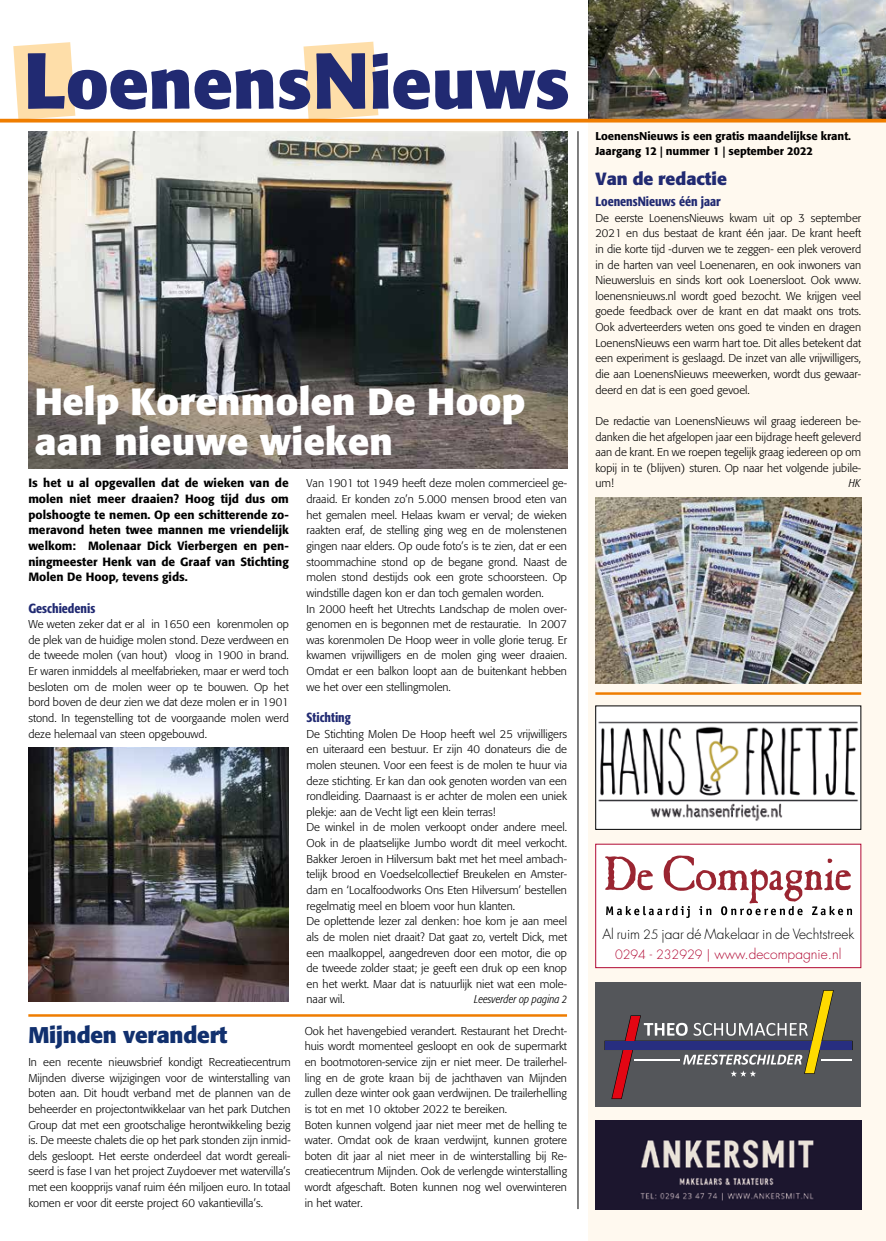
<style>
.page{position:relative;width:886px;height:1241px;background:#fff}
.page>*{position:absolute;margin:0;border:0;box-sizing:border-box;transform-origin:0 0}
.t1{font:700 37.5px/40px "Formata";letter-spacing:.01em;color:#fff}
.t2{font:700 22.5px "Formata";letter-spacing:-.01em;color:#11306e}
.t3{font:700 17.5px "Formata";color:#212a72}
.t4{font:300 13.75px/20px "Futura Std";color:#000;text-align:center}
.t5{font:500 condensed 13.12px "Formata";color:#212a72}
.t6{font:500 11.88px/15.6px "Formata";color:#000;text-align:justify}
.t7{font:300 11.25px/15.6px "Formata";color:#000;text-align:justify}
.t8{font:500 11.25px/15px "Formata";letter-spacing:-.005em;color:#000}
.t9{font:italic 300 condensed 11.25px "Formata";color:#000}
.s1{font-size:12.5px}
.s2{font-size:12.5px;color:#b10933}
.s3{color:#b10933}
</style>
<div class="page">
<div style="left:588px;top:120px;width:298px;height:1120px;background:#fff9ef"></div>
<svg style="left:13px;top:42px;width:176px;height:77px"></svg>
<svg style="left:195px;top:42px;width:373px;height:77px"></svg>
<div style="left:595px;top:981px;width:266px;height:125px;background:#54565a"></div>
<svg style="left:604px;top:990px;width:248px;height:108px"></svg>
<hr style="left:634px;top:1058px;width:46px;height:1px;background:#fff">
<hr style="left:821px;top:1058px;width:31px;height:1px;background:#fff">
<div style="left:587px;top:0;width:299px;height:121px;background:#000;opacity:.75"></div>
<hr style="left:0;top:119px;width:886px;height:3px;background:#ef7d00">
<img style="left:597px;top:707px;width:262px;height:120px">
<hr style="left:578px;top:131px;width:1px;height:1077px;background:#000">
<div style="left:596px;top:844px;width:265px;height:123px;background:#fff"></div>
<svg style="left:605px;top:855px;width:247px;height:62px"></svg>
<img style="left:595px;top:1120px;width:266px;height:88px">
<hr style="left:595px;top:692px;width:266px;height:2px;background:#ef7d00">
<hr style="left:28px;top:1014px;width:539px;height:2px;background:#ef7d00">
<img style="left:28px;top:131px;width:539px;height:337px">
<img style="left:28px;top:747px;width:260px;height:254px">
<img style="left:595px;top:497px;width:266px;height:186px">
<h1 class="t1" style="left:35px;top:381px;width:492px">Help Korenmolen De Hoop aan nieuwe wieken</h1>
<p class="t6" style="left:28px;top:475px;width:262px">Is het u al opgevallen dat de wieken van de molen niet meer draaien? Hoog tijd dus om polshoogte te nemen. Op een schitterende zo&shy;meravond heten twee mannen me vriendelijk welkom: Molenaar Dick Vierbergen en pen&shy;ningmeester Henk van de Graaf van Stichting Molen De Hoop, tevens gids.</p>
<p class="t5" style="left:28px;top:599px;width:68px">Geschiedenis</p>
<p class="t7" style="left:28px;top:616px;width:262px">We weten zeker dat er al in 1650 een korenmolen op de plek van de huidige molen stond. Deze verdween en de tweede molen (van hout) vloog in 1900 in brand.<br>Er waren inmiddels al meelfabrieken, maar er werd toch besloten om de molen weer op te bouwen. Op het bord boven de deur zien we dat deze molen er in 1901 stond. In tegenstelling tot de voorgaande molen werd deze helemaal van steen opgebouwd.</p>
<h2 class="t2" style="left:28px;top:1020px;width:200px">Mijnden verandert</h2>
<p class="t7" style="left:28px;top:1054px;width:264px">In een recente nieuwsbrief kondigt Recreatiecentrum Mijnden diverse wijzigingen voor de winterstalling van boten aan. Dit houdt verband met de plannen van de beheerder en projectontwikkelaar van het park Dutchen Group dat met een grootschalige herontwikkeling bezig is. De meeste chalets die op het park stonden zijn inmid&shy;dels gesloopt. Het eerste onderdeel dat wordt gereali&shy;seerd is fase I van het project Zuydoever met watervilla’s met een koopprijs vanaf ruim één miljoen euro. In totaal komen er voor dit eerste project 60 vakantievilla’s.</p>
<p class="t7" style="left:306px;top:475px;width:262px;text-align:left">Van 1901 tot 1949 heeft deze molen commercieel ge&shy;draaid. Er konden zo’n 5.000 mensen brood eten van het gemalen meel. Helaas kwam er verval; de wieken raakten eraf, de stelling ging weg en de molenstenen gingen naar elders. Op oude foto’s is te zien, dat er een stoommachine stond op de begane grond. Naast de molen stond destijds ook een grote schoorsteen. Op windstille dagen kon er dan toch gemalen worden.<br>In 2000 heeft het Utrechts Landschap de molen over&shy;genomen en is begonnen met de restauratie. In 2007 was korenmolen De Hoop weer in volle glorie terug. Er kwamen vrijwilligers en de molen ging weer draaien.<br>Omdat er een balkon loopt aan de buitenkant hebben we het over een stellingmolen.</p>
<p class="t5" style="left:306px;top:709px;width:46px">Stichting</p>
<p class="t7" style="left:306px;top:725px;width:262px;text-align:left">De Stichting Molen De Hoop heeft wel 25 vrijwilligers en uiteraard een bestuur. Er zijn 40 donateurs die de molen steunen. Voor een feest is de molen te huur via deze stichting. Er kan dan ook genoten worden van een rondleiding. Daarnaast is er achter de molen een uniek plekje: aan de Vecht ligt een klein terras!<br>De winkel in de molen verkoopt onder andere meel.<br>Ook in de plaatselijke Jumbo wordt dit meel verkocht.<br>Bakker Jeroen in Hilversum bakt met het meel ambach&shy;telijk brood en Voedselcollectief Breukelen en Amster&shy;dam en ‘Localfoodworks Ons Eten Hilversum’ bestellen regelmatig meel en bloem voor hun klanten.<br>De oplettende lezer zal denken: hoe kom je aan meel als de molen niet draait? Dat gaat zo, vertelt Dick, met een maalkoppel, aangedreven door een motor, die op de tweede zolder staat; je geeft een druk op een knop en het werkt. Maar dat is natuurlijk niet wat een mole&shy;naar wil.</p>
<p class="t9" style="left:474px;top:992px;width:95px">Leesverder op pagina 2</p>
<p class="t7" style="left:305px;top:1022px;width:264px;text-align:left">Ook het havengebied verandert. Restaurant het Drecht&shy;huis wordt momenteel gesloopt en ook de supermarkt en bootmotoren-service zijn er niet meer. De trailerhel&shy;ling en de grote kraan bij de jachthaven van Mijnden zullen deze winter ook gaan verdwijnen. De trailerhelling is tot en met 10 oktober 2022 te bereiken.<br>Boten kunnen volgend jaar niet meer met de helling te water. Omdat ook de kraan verdwijnt, kunnen grotere boten dit jaar al niet meer in de winterstalling bij Re&shy;creatiecentrum Mijnden. Ook de verlengde winterstalling wordt afgeschaft. Boten kunnen nog wel overwinteren in het water.</p>
<p class="t8" style="left:595px;top:129px;width:257px">LoenensNieuws is een gratis maandelijkse krant.<br>Jaargang 12 | nummer 1 | september 2022</p>
<p class="t5" style="left:595px;top:193px;width:127px">LoenensNieuws één jaar</p>
<p class="t7" style="left:595px;top:210px;width:267px">De eerste LoenensNieuws kwam uit op 3 september 2021 en dus bestaat de krant één jaar. De krant heeft in die korte tijd -durven we te zeggen- een plek veroverd in de harten van veel Loenenaren, en ook inwoners van Nieuwersluis en sinds kort ook Loenersloot. Ook www. loenensnieuws.nl wordt goed bezocht. We krijgen veel goede feedback over de krant en dat maakt ons trots.<br>Ook adverteerders weten ons goed te vinden en dragen LoenensNieuws een warm hart toe. Dit alles betekent dat een experiment is geslaagd. De inzet van alle vrijwilligers, die aan LoenensNieuws meewerken, wordt dus gewaar&shy;deerd en dat is een goed gevoel.</p>
<p class="t7" style="left:595px;top:413px;width:267px">De redactie van LoenensNieuws wil graag iedereen be&shy;danken die het afgelopen jaar een bijdrage heeft geleverd aan de krant. En we roepen tegelijk graag iedereen op om kopij in te (blijven) sturen. Op naar het volgende jubile&shy;um!</p>
<h3 class="t3" style="left:595px;top:168px;width:133px">Van de redactie</h3>
<p class="t9" style="left:849px;top:477px;width:13px">HK</p>
<p class="t4" style="left:602px;top:924px;width:253px">Al ruim <span class="s1">25</span> jaar dé Makelaar in de Vechtstreek<br><span class="s2">0294 - 232929 |</span> <span class="s3">www.decompagnie.nl</span></p>
</div>
